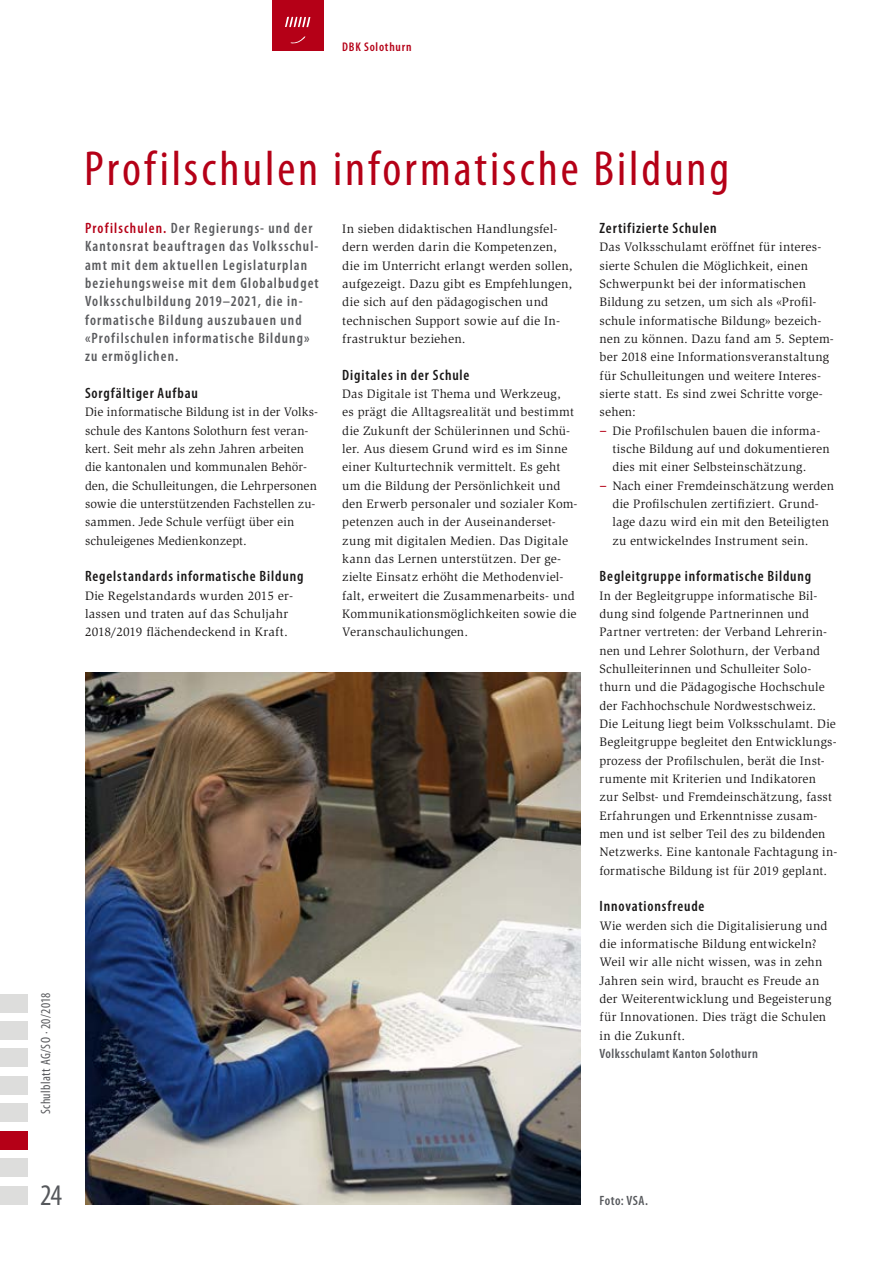
<style>
.page{position:relative;width:893px;height:1263px;background:#fff}
.page>*{position:absolute;margin:0;border:0;box-sizing:border-box;transform-origin:0 0}
.t1{font:condensed 49.5px "Myriad Pro";letter-spacing:.06em;color:#b50017}
.t2{font:condensed 30px "Myriad Pro";color:#56585c}
.t3{font:600 condensed 15px/18.3px "Myriad Pro";letter-spacing:.075em;color:#5a5b5e}
.t4{font:600 condensed 15px "Myriad Pro";letter-spacing:.055em;color:#1a1818}
.t5{font:600 condensed 13.5px "Myriad Pro";letter-spacing:.035em;color:#56585c}
.t6{font:condensed 13.5px "Myriad Pro";letter-spacing:.03em;color:#5a5b5e}
.t7{font:12.6px/18.3px "Slimbach Std";letter-spacing:.015em;color:#1a1818}
.t8{font:600 condensed 12.6px "Myriad Pro";letter-spacing:.06em;color:#b50017}
.s1{color:#b50017}
.s2{font-family:"Eurostile LT Std";font-size:12.75px;color:#b50017}
</style>
<div class="page">
<div style="left:272px;top:0;width:51px;height:51px;background:#b50017"></div>
<div style="left:0;top:1021px;width:28px;height:18px;background:#dddddc"></div>
<div style="left:0;top:994px;width:28px;height:18px;background:#dddddc"></div>
<div style="left:0;top:1048px;width:28px;height:19px;background:#dddddc"></div>
<div style="left:0;top:1076px;width:28px;height:18px;background:#dddddc"></div>
<div style="left:0;top:1103px;width:28px;height:19px;background:#dddddc"></div>
<div style="left:0;top:1186px;width:28px;height:18px;background:#dddddc"></div>
<div style="left:0;top:1158px;width:28px;height:19px;background:#dddddc"></div>
<svg style="left:290px;top:36px;width:15px;height:7px"></svg>
<svg style="left:285px;top:17px;width:25px;height:10px"></svg>
<div style="left:0;top:1131px;width:28px;height:18px;background:#b50017"></div>
<img style="left:85px;top:673px;width:495px;height:531px">
<p class="t8" style="left:342px;top:39px;width:71px">DBK Solothurn</p>
<p class="t6" style="left:38px;top:1114px;width:123px;rotate:-90deg">Schulblatt AG/SO · 20/2018</p>
<h1 class="t1" style="left:84px;top:138px;width:647px">Profilschulen informatische Bildung</h1>
<p class="t3" style="left:85px;top:219px;width:235px"><span class="s1">Profilschulen.</span> Der Regierungs- und der Kantonsrat beauftragen das Volksschul&shy;amt mit dem aktuellen Legislaturplan beziehungsweise mit dem Globalbudget Volksschulbildung 2019–2021, die in&shy;formatische Bildung auszubauen und «Profilschulen informatische Bildung» zu ermöglichen.</p>
<p class="t4" style="left:85px;top:384px;width:114px">Sorgfältiger Aufbau</p>
<p class="t7" style="left:85px;top:403px;width:235px">Die informatische Bildung ist in der Volks&shy;schule des Kantons Solothurn fest veran&shy;kert. Seit mehr als zehn Jahren arbeiten die kantonalen und kommunalen Behör&shy;den, die Schulleitungen, die Lehrpersonen sowie die unterstützenden Fachstellen zu&shy;sammen. Jede Schule verfügt über ein schuleigenes Medienkonzept.</p>
<p class="t4" style="left:85px;top:567px;width:220px">Regelstandards informatische Bildung</p>
<p class="t7" style="left:85px;top:586px;width:210px">Die Regelstandards wurden 2015 er&shy;lassen und traten auf das Schuljahr<br>2018/2019 flächendeckend in Kraft.</p>
<p class="t4" style="left:600px;top:219px;width:119px">Zertifizierte Schulen</p>
<p class="t7" style="left:600px;top:238px;width:236px">Das Volksschulamt eröffnet für interes&shy;sierte Schulen die Möglichkeit, einen Schwerpunkt bei der informatischen Bildung zu setzen, um sich als «Profil&shy;schule informatische Bildung» bezeich&shy;nen zu können. Dazu fand am 5. Septem&shy;ber 2018 eine Informationsveranstaltung für Schulleitungen und weitere Interes&shy;sierte statt. Es sind zwei Schritte vorge&shy;sehen:<br><span class="s2">−</span> Die Profilschulen bauen die informa-</p>
<p class="t7" style="left:612px;top:440px;width:219px">tische Bildung auf und dokumentieren</p>
<p class="t7" style="left:612px;top:458px;width:196px">dies mit einer Selbsteinschätzung.</p>
<p class="t7" style="left:600px;top:476px;width:236px"><span class="s2">−</span> Nach einer Fremdeinschätzung werden</p>
<p class="t7" style="left:612px;top:495px;width:208px">die Profilschulen zertifiziert. Grund-</p>
<p class="t7" style="left:612px;top:513px;width:218px">lage dazu wird ein mit den Beteiligten</p>
<p class="t7" style="left:612px;top:531px;width:198px">zu entwickelndes Instrument sein.</p>
<p class="t4" style="left:600px;top:567px;width:213px">Begleitgruppe informatische Bildung</p>
<p class="t7" style="left:600px;top:586px;width:239px">In der Begleitgruppe informatische Bil&shy;dung sind folgende Partnerinnen und Partner vertreten: der Verband Lehrerin&shy;nen und Lehrer Solothurn, der Verband Schulleiterinnen und Schulleiter Solo&shy;thurn und die Pädagogische Hochschule der Fachhochschule Nordwestschweiz.<br>Die Leitung liegt beim Volksschulamt. Die Begleitgruppe begleitet den Entwicklungs&shy;prozess der Profilschulen, berät die Inst&shy;rumente mit Kriterien und Indikatoren zur Selbst- und Fremdeinschätzung, fasst Erfahrungen und Erkenntnisse zusam&shy;men und ist selber Teil des zu bildenden Netzwerks. Eine kantonale Fachtagung in&shy;formatische Bildung ist für 2019 geplant.</p>
<p class="t4" style="left:600px;top:897px;width:106px">Innovationsfreude</p>
<p class="t7" style="left:600px;top:916px;width:233px">Wie werden sich die Digitalisierung und die informatische Bildung entwickeln?<br>Weil wir alle nicht wissen, was in zehn Jahren sein wird, braucht es Freude an der Weiterentwicklung und Begeisterung für Innovationen. Dies trägt die Schulen in die Zukunft.</p>
<p class="t5" style="left:600px;top:1045px;width:160px">Volksschulamt Kanton Solothurn</p>
<p class="t7" style="left:342px;top:220px;width:232px">In sieben didaktischen Handlungsfel&shy;dern werden darin die Kompetenzen, die im Unterricht erlangt werden sollen, aufgezeigt. Dazu gibt es Empfehlungen, die sich auf den pädagogischen und technischen Support sowie auf die In&shy;frastruktur beziehen.</p>
<p class="t4" style="left:342px;top:365px;width:129px">Digitales in der Schule</p>
<p class="t7" style="left:342px;top:385px;width:237px">Das Digitale ist Thema und Werkzeug,<br>es prägt die Alltagsrealität und bestimmt die Zukunft der Schülerinnen und Schü&shy;ler. Aus diesem Grund wird es im Sinne einer Kulturtechnik vermittelt. Es geht um die Bildung der Persönlichkeit und den Erwerb personaler und sozialer Kom&shy;petenzen auch in der Auseinanderset&shy;zung mit digitalen Medien. Das Digitale kann das Lernen unterstützen. Der ge&shy;zielte Einsatz erhöht die Methodenviel&shy;falt, erweitert die Zusammenarbeits- und Kommunikationsmöglichkeiten sowie die Veranschaulichungen.</p>
<h2 class="t2" style="left:40px;top:1176px;width:23px">24</h2>
<p class="t5" style="left:600px;top:1192px;width:50px">Foto: VSA.</p>
</div>
